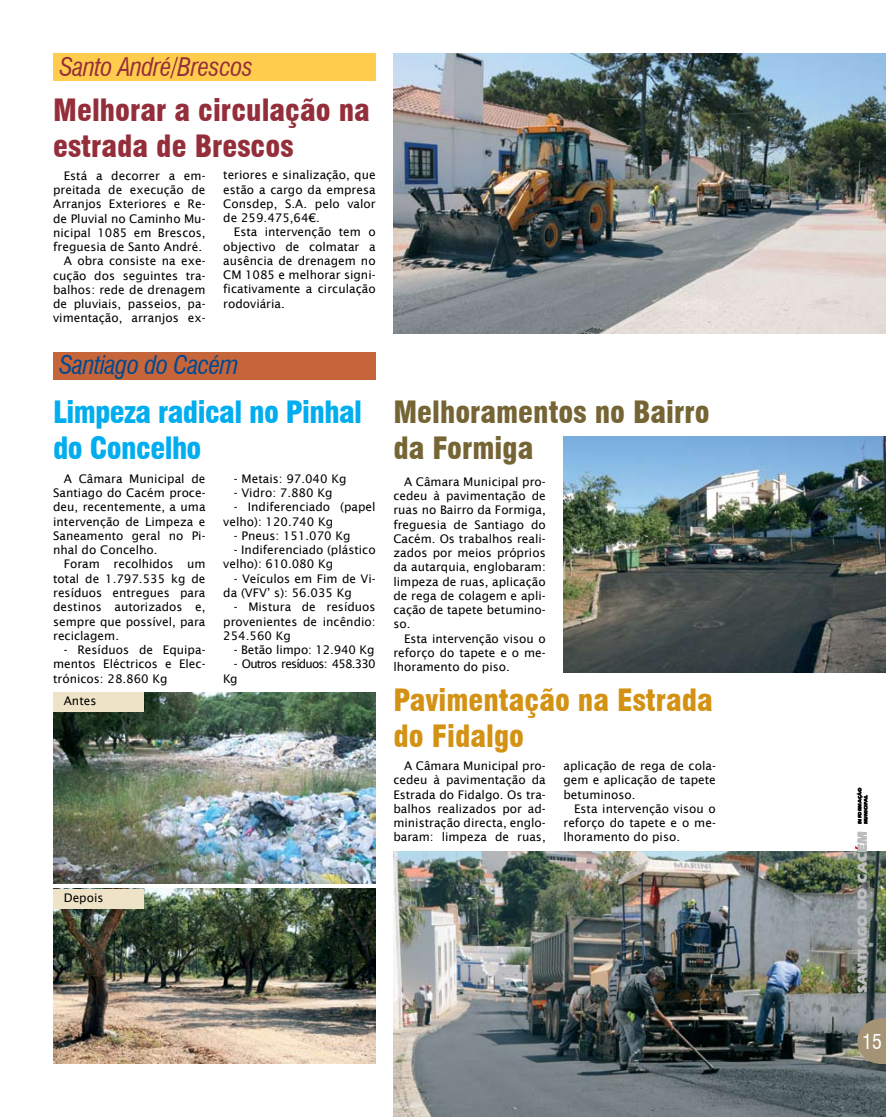
<style>
.page{position:relative;width:886px;height:1117px;background:#fff}
.page>*{position:absolute;margin:0;border:0;box-sizing:border-box;transform-origin:0 0}
.t1{font:900 condensed 30px/36px "Swiss 721 BT";color:#952e3b}
.t2{font:900 condensed 30px/36px "Swiss 721 BT";letter-spacing:-.02em;color:#00adef}
.t3{font:900 condensed 30px/36px "Swiss 721 BT";color:#756434}
.t4{font:900 condensed 30px/36px "Swiss 721 BT";color:#d39213}
.t5{font:italic condensed 25px "Swiss 721 BT";letter-spacing:-.02em;color:#952e3b}
.t6{font:italic condensed 25px "Swiss 721 BT";letter-spacing:-.02em;color:#004990}
.t7{font:condensed 20px "Swiss 721 BT";color:#fff}
.t8{font:900 13.75px "Eras IT Cby BT";color:#bcbdbf}
.t9{font:11.88px/14.2px "Lucida Sans";color:#000;text-align:justify}
.t10{font:11.88px/14.2px "Lucida Sans";letter-spacing:-.07em;color:#000}
.t11{font:900 5px/6px "Eras IT Cby BT";color:#000}
</style>
<div class="page">
<img style="left:394px;top:851px;width:492px;height:265px">
<div style="left:53px;top:53px;width:323px;height:28px;background:#ffcc4e"></div>
<svg style="left:857px;top:1018px;width:22px;height:45px"></svg>
<div style="left:879px;top:1018px;width:7px;height:45px;background:#a49375"></div>
<div style="left:53px;top:351px;width:323px;height:28px;background:#c6643a"></div>
<img style="left:563px;top:437px;width:323px;height:235px">
<img style="left:393px;top:53px;width:493px;height:280px">
<img style="left:53px;top:888px;width:323px;height:175px">
<img style="left:53px;top:692px;width:323px;height:190px">
<div style="left:53px;top:692px;width:91px;height:19px;background:#eee3c6"></div>
<div style="left:53px;top:888px;width:91px;height:20px;background:#eee3c6"></div>
<h2 class="t5" style="left:60px;top:52px;width:195px">Santo André/Brescos</h2>
<h1 class="t1" style="left:53px;top:92px;width:318px">Melhorar a circulação na estrada de Brescos</h1>
<p class="t9" style="left:53px;top:168px;width:154px;text-align:right">Está a decorrer a em&shy;preitada de execução de<br>Arranjos Exteriores e Re&shy;de Pluvial no Caminho Mu&shy;nicipal 1085 em Brescos, freguesia de Santo André.<br>A obra consiste na exe&shy;cução dos seguintes tra&shy;balhos: rede de drenagem de pluviais, passeios, pa&shy;vimentação, arranjos ex-</p>
<p class="t9" style="left:223px;top:168px;width:154px">teriores e sinalização, que estão a cargo da empresa Consdep, S.A. pelo valor de 259.475,64€.</p>
<p class="t9" style="left:223px;top:225px;width:154px;text-indent:11px">Esta intervenção tem o objectivo de colmatar a ausência de drenagem no CM 1085 e melhorar signi&shy;ficativamente a circulação rodoviária.</p>
<h2 class="t6" style="left:59px;top:350px;width:181px">Santiago do Cacém</h2>
<h1 class="t2" style="left:53px;top:394px;width:310px">Limpeza radical no Pinhal do Concelho</h1>
<p class="t9" style="left:53px;top:471px;width:154px;text-indent:11px">A Câmara Municipal de Santiago do Cacém proce&shy;deu, recentemente, a uma intervenção de Limpeza e Saneamento geral no Pi&shy;nhal do Concelho.</p>
<p class="t9" style="left:53px;top:557px;width:154px;text-indent:11px">Foram recolhidos um total de 1.797.535 kg de resíduos entregues para destinos autorizados e, sempre que possível, para reciclagem.</p>
<p class="t9" style="left:53px;top:642px;width:154px;text-indent:11px">- Resíduos de Equipa&shy;mentos Eléctricos e Elec&shy;trónicos: 28.860 Kg</p>
<p class="t9" style="left:64px;top:693px;width:34px">Antes</p>
<p class="t9" style="left:234px;top:471px;width:114px">- Metais: 97.040 Kg</p>
<p class="t9" style="left:234px;top:485px;width:100px">- Vidro: 7.880 Kg</p>
<p class="t9" style="left:223px;top:500px;width:154px;text-indent:11px">- Indiferenciado (papel velho): 120.740 Kg</p>
<p class="t9" style="left:234px;top:528px;width:118px">- Pneus: 151.070 Kg</p>
<p class="t9" style="left:223px;top:542px;width:154px;text-indent:11px">- Indiferenciado (plástico velho): 610.080 Kg</p>
<p class="t9" style="left:223px;top:571px;width:154px;text-indent:11px">- Veículos em Fim de Vi&shy;da (VFV’ s): 56.035 Kg</p>
<p class="t9" style="left:223px;top:599px;width:154px;text-indent:11px">- Mistura de resíduos provenientes de incêndio:<br>254.560 Kg</p>
<p class="t9" style="left:234px;top:642px;width:142px">- Betão limpo: 12.940 Kg</p>
<p class="t10" style="left:223px;top:656px;width:154px;text-indent:11px">- Outros resíduos: 458.330<br>Kg</p>
<h1 class="t3" style="left:393px;top:394px;width:318px">Melhoramentos no Bairro da Formiga</h1>
<p class="t9" style="left:393px;top:474px;width:154px;text-indent:11px">A Câmara Municipal pro&shy;cedeu à pavimentação de ruas no Bairro da Formiga, freguesia de Santiago do Cacém. Os trabalhos reali&shy;zados por meios próprios da autarquia, englobaram: limpeza de ruas, aplicação de rega de colagem e apli&shy;cação de tapete betumino&shy;so.</p>
<p class="t9" style="left:393px;top:631px;width:154px;text-indent:11px">Esta intervenção visou o reforço do tapete e o me&shy;lhoramento do piso.</p>
<h1 class="t4" style="left:393px;top:681px;width:321px">Pavimentação na Estrada do Fidalgo</h1>
<p class="t9" style="left:393px;top:758px;width:154px;text-indent:11px">A Câmara Municipal pro&shy;cedeu à pavimentação da Estrada do Fidalgo. Os tra&shy;balhos realizados por ad&shy;ministração directa, englo&shy;baram: limpeza de ruas,</p>
<p class="t9" style="left:563px;top:758px;width:154px">aplicação de rega de cola&shy;gem e aplicação de tapete betuminoso.</p>
<p class="t9" style="left:563px;top:801px;width:154px;text-indent:11px">Esta intervenção visou o reforço do tapete e o me&shy;lhoramento do piso.</p>
<p class="t9" style="left:64px;top:890px;width:41px">Depois</p>
<p class="t11" style="left:857px;top:824px;width:39px;rotate:-90deg">INFORMAÇÃO<br>MUNICIPAL</p>
<p class="t8" style="left:854px;top:992px;width:163px;rotate:-90deg">SANTIAGO DO CACEM</p>
<h3 class="t7" style="left:862px;top:1029px;width:20px">15</h3>
</div>
